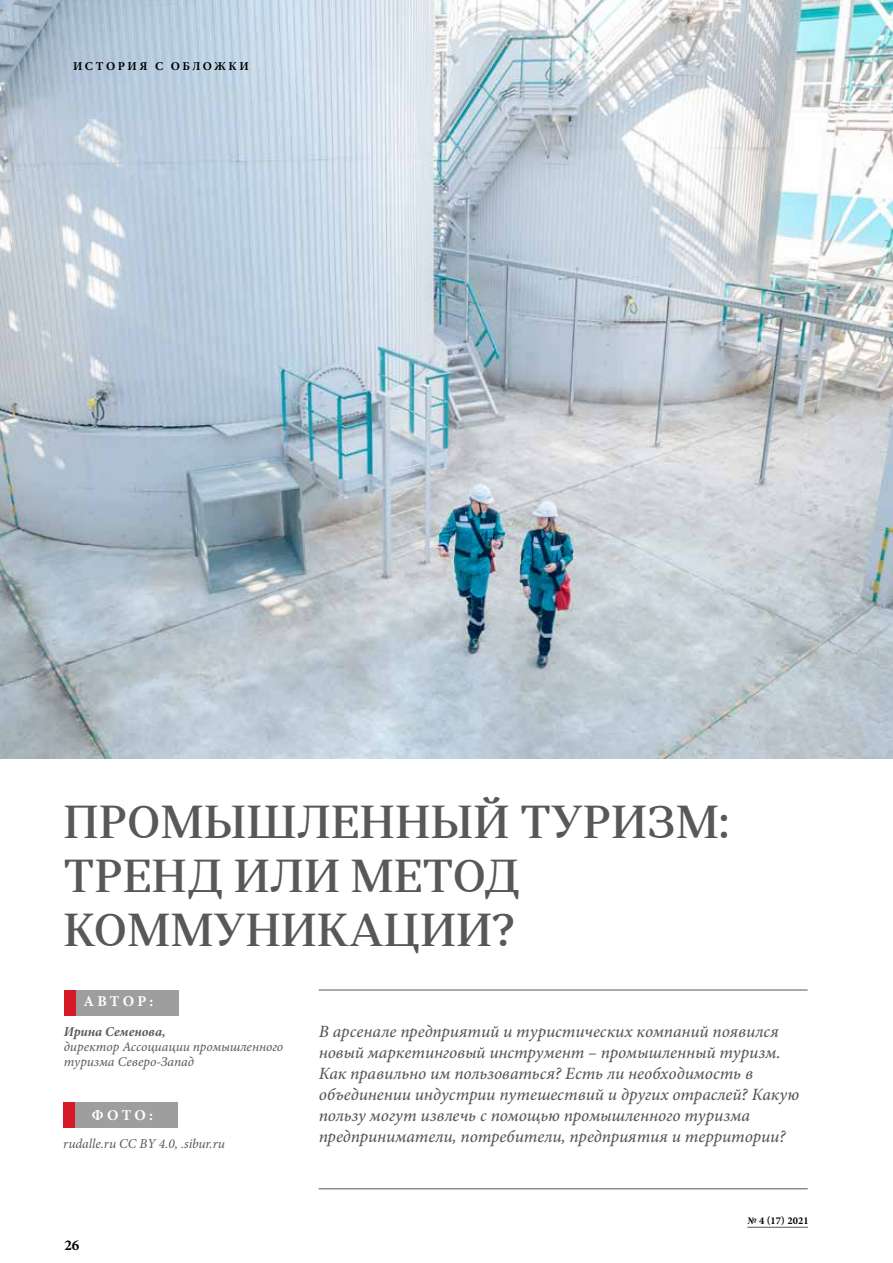
<style>
.page{position:relative;width:893px;height:1263px;background:#fff}
.page>*{position:absolute;margin:0;border:0;box-sizing:border-box;transform-origin:0 0}
.t1{font:500 45px/54px "Skema Pro Display";color:#585859}
.t2{font:italic 500 17.25px/21px "Minion Pro";letter-spacing:-.005em;color:#585859}
.t3{font:700 15px "Minion Pro";letter-spacing:.215em;color:#fff}
.t4{font:700 15px "Minion Pro";color:#000}
.t5{font:italic 13.5px/15px "Minion Pro";color:#585859}
.t6{font:italic 700 13.5px "Minion Pro";color:#585859}
.t7{font:700 12px "Minion Pro";letter-spacing:.21em;color:#000}
.t8{font:700 10.5px "Minion Pro";letter-spacing:.01em;color:#000}
</style>
<div class="page">
<hr style="left:319px;top:1188px;width:489px;height:1px;background:#585859">
<hr style="left:319px;top:990px;width:489px;height:1px;background:#585859">
<div style="left:75px;top:1102px;width:103px;height:25px;background:#9d9e9d"></div>
<div style="left:63px;top:1102px;width:12px;height:25px;background:#d71826"></div>
<div style="left:76px;top:990px;width:103px;height:25px;background:#9d9e9d"></div>
<div style="left:64px;top:990px;width:12px;height:25px;background:#d71826"></div>
<img style="left:0;top:0;width:893px;height:758px">
<hr style="left:747px;top:1227px;width:61px;height:1px;background:#585859">
<p class="t7" style="left:73px;top:58px;width:177px">ИСТОРИЯ С ОБЛОЖКИ</p>
<h1 class="t1" style="left:64px;top:795px;width:667px">ПРОМЫШЛЕННЫЙ ТУРИЗМ:<br>ТРЕНД ИЛИ МЕТОД<br>КОММУНИКАЦИИ?</h1>
<p class="t3" style="left:83px;top:991px;width:71px">АВТОР:</p>
<p class="t6" style="left:64px;top:1022px;width:103px">Ирина Семенова,</p>
<p class="t5" style="left:64px;top:1039px;width:221px">директор Ассоциации промышленного туризма Северо-Запад</p>
<p class="t3" style="left:92px;top:1105px;width:63px">ФОТО:</p>
<p class="t5" style="left:63px;top:1136px;width:163px">rudalle.ru CC BY 4.0, .sibur.ru</p>
<p class="t4" style="left:64px;top:1234px;width:16px">26</p>
<p class="t2" style="left:319px;top:1021px;width:482px">В арсенале предприятий и туристических компаний появился новый маркетинговый инструмент – промышленный туризм.<br>Как правильно им пользоваться? Есть ли необходимость в объединении индустрии путешествий и других отраслей? Какую пользу могут извлечь с помощью промышленного туризма предприниматели, потребители, предприятия и территории?</p>
<p class="t8" style="left:747px;top:1213px;width:63px">№ 4 (17) 2021</p>
</div>
